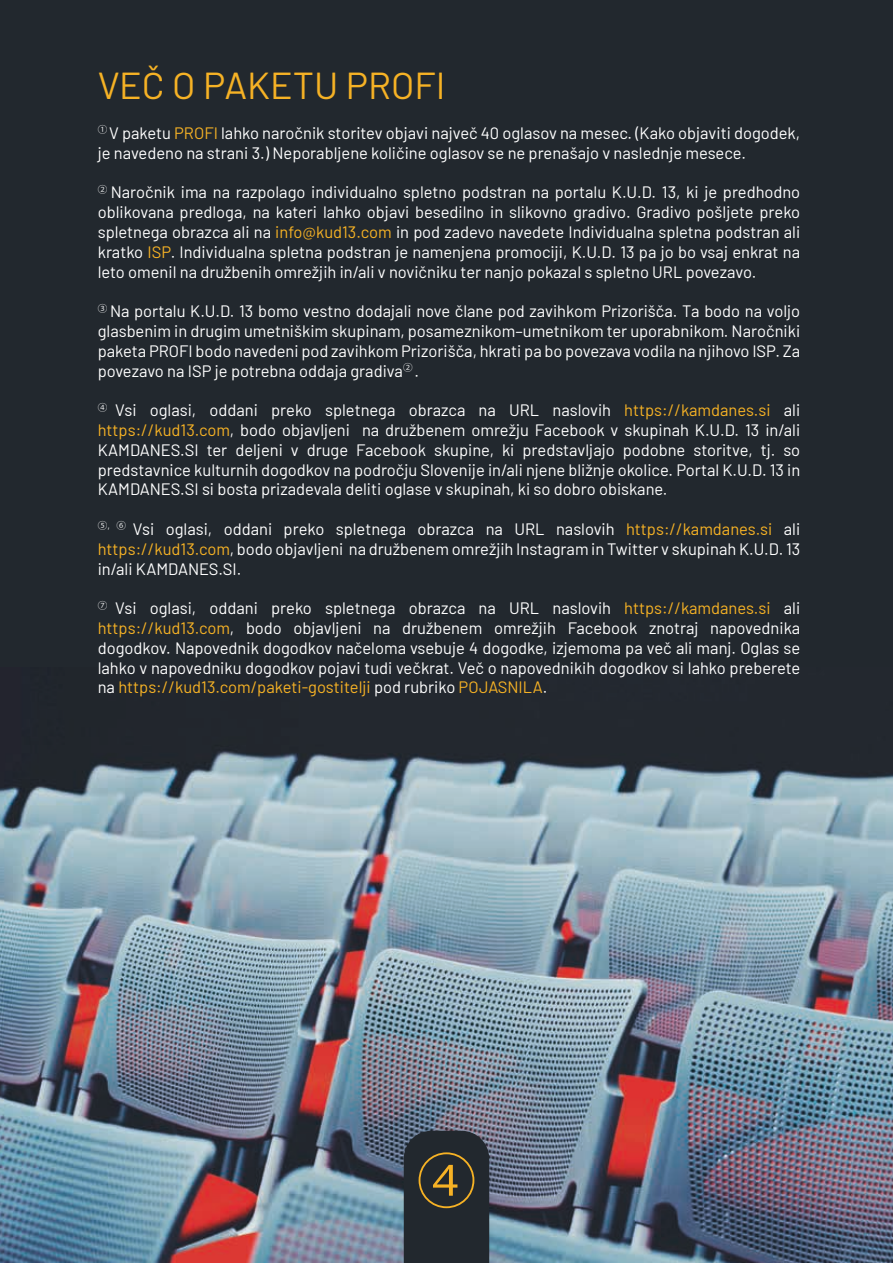
<style>
.page{position:relative;width:893px;height:1263px;background:#fff}
.page>*{position:absolute;margin:0;border:0;box-sizing:border-box;transform-origin:0 0}
.t1{font:60px "Koz Go Pr 6 N";color:#f6b225}
.t2{font:37.5px "Barlow";color:#f6b225}
.t3{font:16.5px/19.8px "Barlow";color:#fff;text-align:justify}
.s1{color:#f6b225}
</style>
<div class="page">
<div style="left:0;top:0;width:893px;height:677px;background:#22282e"></div>
<img style="left:0;top:677px;width:893px;height:586px">
<div style="left:404px;top:1131px;width:85px;height:132px;background:#22282e"></div>
<h2 class="t2" style="left:98px;top:59px;width:349px">VEČ O PAKETU PROFI</h2>
<p class="t3" style="left:98px;top:122px;width:704px"><sup>①</sup> V paketu <span class="s1">PROFI</span> lahko naročnik storitev objavi največ 40 oglasov na mesec. (Kako objaviti dogodek, je navedeno na strani 3.) Neporabljene količine oglasov se ne prenašajo v naslednje mesece.</p>
<p class="t3" style="left:98px;top:181px;width:704px"><sup>②</sup> Naročnik ima na razpolago individualno spletno podstran na portalu K.U.D. 13, ki je predhodno oblikovana predloga, na kateri lahko objavi besedilno in slikovno gradivo. Gradivo pošljete preko spletnega obrazca ali na <span class="s1">info@kud13.com</span> in pod zadevo navedete Individualna spletna podstran ali kratko <span class="s1">ISP</span>. Individualna spletna podstran je namenjena promociji, K.U.D. 13 pa jo bo vsaj enkrat na leto omenil na družbenih omrežjih in/ali v novičniku ter nanjo pokazal s spletno URL povezavo.</p>
<p class="t3" style="left:98px;top:300px;width:704px"><sup>③</sup> Na portalu K.U.D. 13 bomo vestno dodajali nove člane pod zavihkom Prizorišča. Ta bodo na voljo glasbenim in drugim umetniškim skupinam, posameznikom–umetnikom ter uporabnikom. Naročniki paketa PROFI bodo navedeni pod zavihkom Prizorišča, hkrati pa bo povezava vodila na njihovo ISP. Za povezavo na ISP je potrebna oddaja gradiva<sup>②</sup> .</p>
<p class="t3" style="left:98px;top:399px;width:704px"><sup>④</sup> Vsi oglasi, oddani preko spletnega obrazca na URL naslovih <span class="s1">https://kamdanes.si</span> ali <span class="s1">https://kud13.com</span>, bodo objavljeni na družbenem omrežju Facebook v skupinah K.U.D. 13 in/ali KAMDANES.SI ter deljeni v druge Facebook skupine, ki predstavljajo podobne storitve, tj. so predstavnice kulturnih dogodkov na področju Slovenije in/ali njene bližnje okolice. Portal K.U.D. 13 in KAMDANES.SI si bosta prizadevala deliti oglase v skupinah, ki so dobro obiskane.</p>
<p class="t3" style="left:98px;top:518px;width:704px"><sup>⑤</sup><sup>,</sup> <sup>⑥</sup> Vsi oglasi, oddani preko spletnega obrazca na URL naslovih <span class="s1">https://kamdanes.si</span> ali <span class="s1">https://kud13.com</span>, bodo objavljeni na družbenem omrežjih Instagram in Twitter v skupinah K.U.D. 13 in/ali KAMDANES.SI.</p>
<p class="t3" style="left:98px;top:597px;width:704px"><sup>⑦</sup> Vsi oglasi, oddani preko spletnega obrazca na URL naslovih <span class="s1">https://kamdanes.si</span> ali <span class="s1">https://kud13.com</span>, bodo objavljeni na družbenem omrežjih Facebook znotraj napovednika dogodkov. Napovednik dogodkov načeloma vsebuje 4 dogodke, izjemoma pa več ali manj. Oglas se lahko v napovedniku dogodkov pojavi tudi večkrat. Več o napovednikih dogodkov si lahko preberete na <span class="s1">https://kud13.com/paketi-gostitelji</span> pod rubriko <span class="s1">POJASNILA</span>.</p>
<h1 class="t1" style="left:416px;top:1147px;width:61px">④</h1>
</div>
